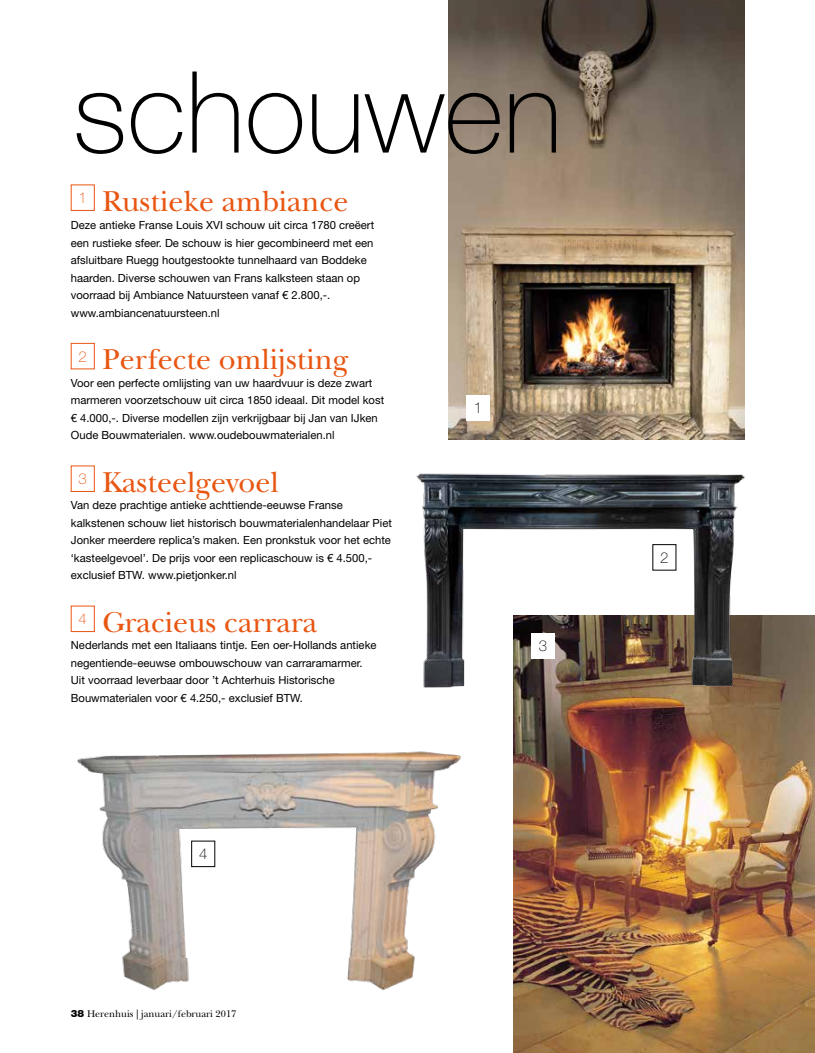
<style>
.page{position:relative;width:815px;height:1053px;background:#fff}
.page>*{position:absolute;margin:0;border:0;box-sizing:border-box;transform-origin:0 0}
.t1{font:100 113.38px "Helvetica Neue LT Std";color:#000}
.t2{font:30px "New Baskerville Std";color:#e85612}
.t3{font:100 15px "Helvetica Neue LT Std";color:#000}
.t4{font:11.25px/17.5px "Helvetica Neue LT Std";color:#000}
.t5{font:10px "New Baskerville Std";color:#000}
.s1{font-family:"Helvetica Neue LT Std";font-weight:900}
</style>
<div class="page">
<img style="left:514px;top:615px;width:301px;height:437px">
<div style="left:71px;top:184px;width:24px;height:27px;border:1px solid #e85612"></div>
<div style="left:71px;top:343px;width:24px;height:26px;border:1px solid #e85612"></div>
<img style="left:77px;top:751px;width:384px;height:240px">
<img style="left:449px;top:0;width:295px;height:439px">
<img style="left:416px;top:473px;width:333px;height:221px">
<div style="left:531px;top:633px;width:24px;height:25px;background:#fff"></div>
<div style="left:467px;top:395px;width:23px;height:26px;background:#fff"></div>
<h1 class="t1" style="left:73px;top:47px;width:491px">schouwen</h1>
<h2 class="t2" style="left:79px;top:183px;width:271px"><sup>1</sup> Rustieke ambiance</h2>
<p class="t4" style="left:71px;top:216px;width:305px">Deze antieke Franse Louis XVI schouw uit circa 1780 creëert een rustieke sfeer. De schouw is hier gecombineerd met een afsluitbare Ruegg houtgestookte tunnelhaard van Boddeke haarden. Diverse schouwen van Frans kalksteen staan op voorraad bij Ambiance Natuursteen vanaf € 2.800,-. www.ambiancenatuursteen.nl</p>
<h2 class="t2" style="left:79px;top:342px;width:271px"><sup>2</sup> Perfecte omlijsting</h2>
<p class="t4" style="left:71px;top:374px;width:315px">Voor een perfecte omlijsting van uw haardvuur is deze zwart marmeren voorzetschouw uit circa 1850 ideaal. Dit model kost € 4.000,-. Diverse modellen zijn verkrijgbaar bij Jan van IJken Oude Bouwmaterialen. www.oudebouwmaterialen.nl</p>
<h2 class="t2" style="left:79px;top:464px;width:202px"><sup>3</sup> Kasteelgevoel</h2>
<p class="t4" style="left:71px;top:496px;width:323px">Van deze prachtige antieke achttiende-eeuwse Franse kalkstenen schouw liet historisch bouwmaterialenhandelaar Piet Jonker meerdere replica’s maken. Een pronkstuk voor het echte ‘kasteelgevoel’. De prijs voor een replicaschouw is € 4.500,- exclusief BTW. www.pietjonker.nl</p>
<h2 class="t2" style="left:79px;top:604px;width:240px"><sup>4</sup> Gracieus carrara</h2>
<p class="t4" style="left:71px;top:636px;width:307px">Nederlands met een Italiaans tintje. Een oer-Hollands antieke negentiende-eeuwse ombouwschouw van carraramarmer.<br>Uit voorraad leverbaar door ’t Achterhuis Historische Bouwmaterialen voor € 4.250,- exclusief BTW.</p>
<h3 class="t3" style="left:199px;top:845px;width:10px">4</h3>
<p class="t5" style="left:71px;top:1007px;width:167px"><span class="s1">38</span> Herenhuis | januari/februari 2017</p>
<h3 class="t3" style="left:474px;top:399px;width:10px">1</h3>
<h3 class="t3" style="left:539px;top:637px;width:10px">3</h3>
<h3 class="t3" style="left:660px;top:549px;width:10px">2</h3>
</div>
